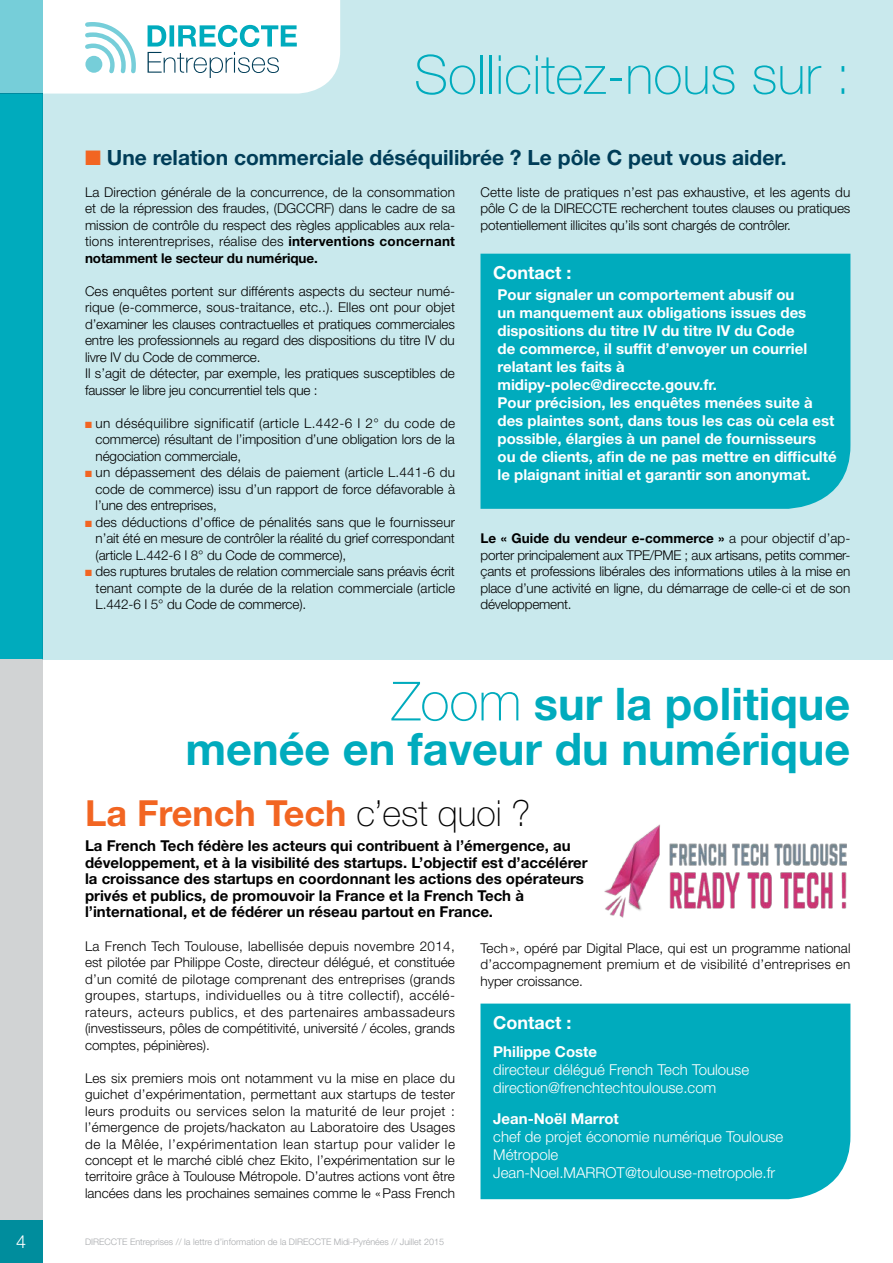
<style>
.page{position:relative;width:893px;height:1263px;background:#fff}
.page>*{position:absolute;margin:0;border:0;box-sizing:border-box;transform-origin:0 0}
.t1{font:100 54px "Helvetica Neue LT Std";color:#00abbd}
.t2{font:700 45px/45px "Helvetica Neue LT Std";color:#00abbd;text-align:right}
.t3{font:700 36px "Helvetica Neue LT Std";color:#f26522}
.t4{font:700 21px "Helvetica Neue LT Std";color:#003d58}
.t5{font:700 18px "Helvetica Neue LT Std";color:#fff}
.t6{font:300 18px "Helvetica Neue LT Std";color:#fff}
.t7{font:700 15px/18px "Helvetica Neue LT Std";color:#fff}
.t8{font:700 15px/16.5px "Helvetica Neue LT Std";color:#000}
.t9{font:300 15px/18px "Helvetica Neue LT Std";color:#fff}
.t10{font:300 13.5px/16.5px "Helvetica Neue LT Std";letter-spacing:-.005em;color:#000;text-align:justify}
.t11{font:300 9px "Helvetica Neue LT Std";color:#a7a9ac}
.s1{color:#f26522}
.s2{font-weight:700}
.s3{font-weight:100;font-size:54px}
.s4{font-weight:100;color:#000}
</style>
<div class="page">
<div style="left:0;top:659px;width:43px;height:604px;background:#d1d3d4"></div>
<div style="left:43px;top:0;width:850px;height:659px;background:#c9e9ed"></div>
<div style="left:0;top:94px;width:43px;height:565px;background:#00abbd"></div>
<div style="left:0;top:1220px;width:43px;height:43px;background:#008d9d"></div>
<svg style="left:0;top:0;width:340px;height:94px;background:#d7eff2"></svg>
<div style="left:480px;top:254px;width:370px;height:255px;background:#00abbd"></div>
<div style="left:480px;top:1003px;width:370px;height:196px;background:#00abbd"></div>
<img style="left:604px;top:825px;width:243px;height:93px">
<h1 class="t1" style="left:414px;top:44px;width:438px">Sollicitez-nous sur :</h1>
<h3 class="t4" style="left:85px;top:144px;width:703px"><span class="s1">■</span> Une relation commerciale déséquilibrée ? Le pôle C peut vous aider.</h3>
<p class="t10" style="left:85px;top:183px;width:371px">La Direction générale de la concurrence, de la consommation et de la répression des fraudes, (DGCCRF) dans le cadre de sa mission de contrôle du respect des règles applicables aux rela&shy;tions interentreprises, réalise des <span class="s2">interventions concernant notamment le secteur du numérique.</span></p>
<p class="t10" style="left:85px;top:282px;width:371px;text-align:left">Ces enquêtes portent sur différents aspects du secteur numé&shy;rique (e-commerce, sous-traitance, etc..). Elles ont pour objet d’examiner les clauses contractuelles et pratiques commerciales entre les professionnels au regard des dispositions du titre IV du livre IV du Code de commerce.<br>Il s’agit de détecter, par exemple, les pratiques susceptibles de fausser le libre jeu concurrentiel tels que :</p>
<p class="t10" style="left:96px;top:414px;width:361px;text-indent:-11px"><span class="s1">■</span> un déséquilibre significatif (article L.442-6 I 2° du code de commerce) résultant de l’imposition d’une obligation lors de la négociation commerciale,</p>
<p class="t10" style="left:96px;top:464px;width:361px;text-indent:-11px"><span class="s1">■</span> un dépassement des délais de paiement (article L.441-6 du code de commerce) issu d’un rapport de force défavorable à l’une des entreprises,</p>
<p class="t10" style="left:96px;top:513px;width:361px;text-indent:-11px"><span class="s1">■</span> des déductions d’office de pénalités sans que le fournisseur n’ait été en mesure de contrôler la réalité du grief correspondant (article L.442-6 I 8° du Code de commerce),</p>
<p class="t10" style="left:96px;top:563px;width:361px;text-indent:-11px"><span class="s1">■</span> des ruptures brutales de relation commerciale sans préavis écrit tenant compte de la durée de la relation commerciale (article L.442-6 I 5° du Code de commerce).</p>
<p class="t10" style="left:480px;top:183px;width:371px">Cette liste de pratiques n’est pas exhaustive, et les agents du pôle C de la DIRECCTE recherchent toutes clauses ou pratiques potentiellement illicites qu’ils sont chargés de contrôler.</p>
<h3 class="t5" style="left:493px;top:262px;width:80px">Contact :</h3>
<p class="t7" style="left:497px;top:286px;width:341px">Pour signaler un comportement abusif ou<br>un manquement aux obligations issues des dispositions du titre IV du titre IV du Code<br>de commerce, il suffit d’envoyer un courriel relatant les faits à midipy-polec@direccte.gouv.fr.<br>Pour précision, les enquêtes menées suite à des plaintes sont, dans tous les cas où cela est possible, élargies à un panel de fournisseurs ou de clients, afin de ne pas mettre en difficulté le plaignant initial et garantir son anonymat.</p>
<p class="t10" style="left:480px;top:530px;width:371px"><span class="s2">Le « Guide du vendeur e-commerce »</span> a pour objectif d’ap&shy;porter principalement aux TPE/PME ; aux artisans, petits commer&shy;çants et professions libérales des informations utiles à la mise en place d’une activité en ligne, du démarrage de celle-ci et de son développement.</p>
<h2 class="t2" style="left:185px;top:681px;width:667px"><span class="s3">Zoom</span> sur la politique<br>menée en faveur du numérique</h2>
<h3 class="t3" style="left:85px;top:791px;width:447px">La French Tech <span class="s4">c’est quoi ?</span></h3>
<p class="t8" style="left:85px;top:837px;width:504px">La French Tech fédère les acteurs qui contribuent à l’émergence, au développement, et à la visibilité des startups. L’objectif est d’accélérer la croissance des startups en coordonnant les actions des opérateurs privés et publics, de promouvoir la France et la French Tech à l’international, et de fédérer un réseau partout en France.</p>
<p class="t10" style="left:85px;top:937px;width:372px">La French Tech Toulouse, labellisée depuis novembre 2014, est pilotée par Philippe Coste, directeur délégué, et constituée d’un comité de pilotage comprenant des entreprises (grands groupes, startups, individuelles ou à titre collectif), accélé&shy;rateurs, acteurs publics, et des partenaires ambassadeurs (investisseurs, pôles de compétitivité, université / écoles, grands comptes, pépinières).</p>
<p class="t10" style="left:85px;top:1069px;width:372px">Les six premiers mois ont notamment vu la mise en place du guichet d’expérimentation, permettant aux startups de tester leurs produits ou services selon la maturité de leur projet : l’émergence de projets/hackaton au Laboratoire des Usages de la Mêlée, l’expérimentation lean startup pour valider le concept et le marché ciblé chez Ekito, l’expérimentation sur le territoire grâce à Toulouse Métropole. D’autres actions vont être lancées dans les prochaines semaines comme le «Pass French</p>
<p class="t10" style="left:480px;top:939px;width:372px">Tech », opéré par Digital Place, qui est un programme national d’accompagnement premium et de visibilité d’entreprises en hyper croissance.</p>
<h3 class="t5" style="left:493px;top:1012px;width:80px">Contact :</h3>
<p class="t7" style="left:493px;top:1042px;width:105px">Philippe Coste</p>
<p class="t9" style="left:493px;top:1060px;width:257px">directeur délégué French Tech Toulouse direction@frenchtechtoulouse.com</p>
<p class="t7" style="left:493px;top:1109px;width:127px">Jean-Noël Marrot</p>
<p class="t9" style="left:493px;top:1127px;width:292px">chef de projet économie numérique Toulouse<br>Métropole<br>Jean-Noel.MARROT@toulouse-metropole.fr</p>
<h3 class="t6" style="left:16px;top:1231px;width:12px">4</h3>
<p class="t11" style="left:85px;top:1236px;width:361px">DIRECCTE Entreprises // la lettre d’information de la DIRECCTE Midi-Pyrénées // Juillet 2015</p>
</div>
